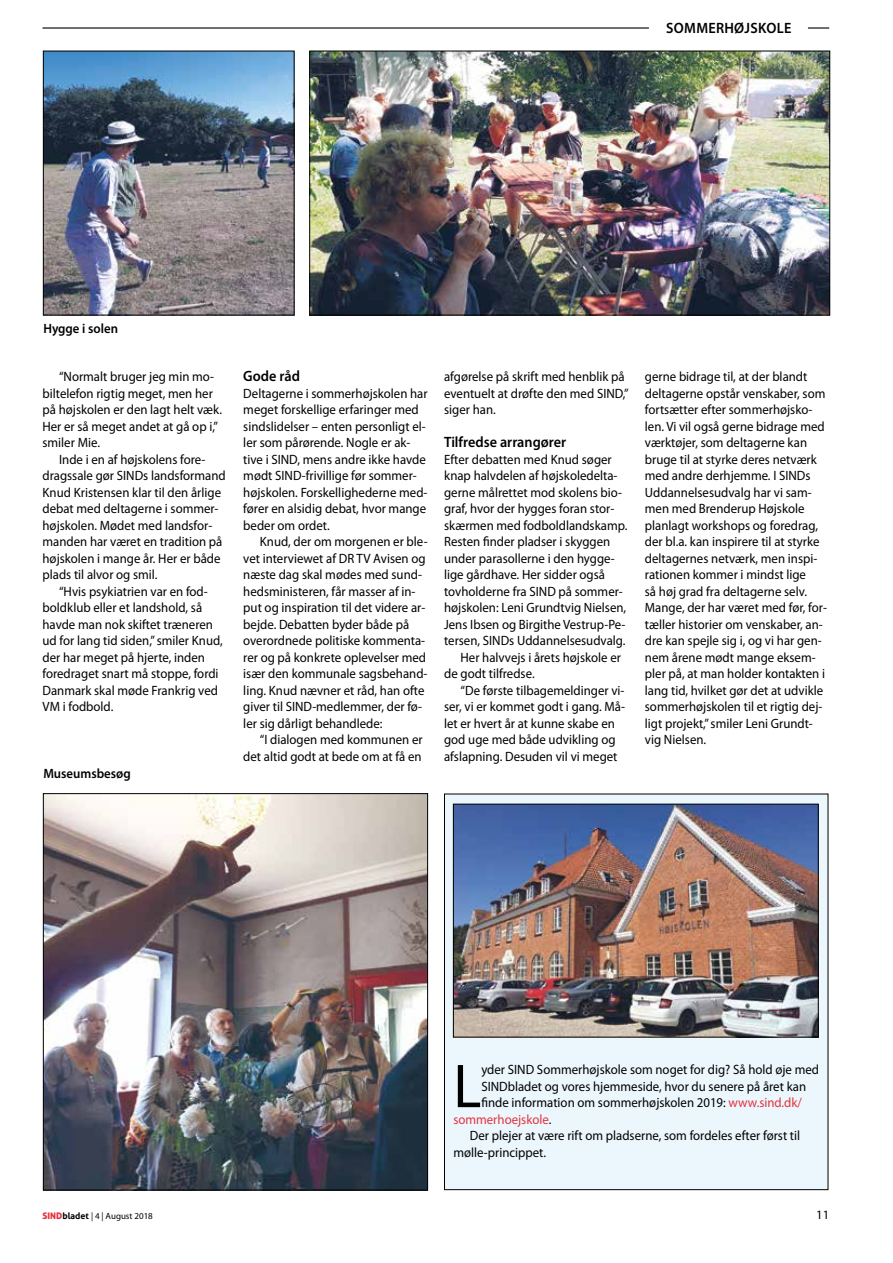
<style>
.page{position:relative;width:893px;height:1263px;background:#fff}
.page>*{position:absolute;margin:0;border:0;box-sizing:border-box;transform-origin:0 0}
.t1{font:62.4px "Myriad Pro";color:#000;scale:.95 1}
.t2{font:600 15px "Myriad Pro";color:#000;scale:.95 1}
.t3{font:600 15px "Myriad Pro";letter-spacing:.02em;color:#000;scale:.95 1}
.t4{font:13.5px/16.5px "Myriad Pro";color:#000;scale:.95 1}
.t5{font:600 13.5px "Myriad Pro";color:#000;scale:.95 1}
.t6{font:13.5px "Myriad Pro";color:#e5323d;scale:.95 1}
.t7{font:12.75px "Myriad Pro";color:#000}
.t8{font:9px "Myriad Pro";color:#000}
.s1{color:#e5323d}
.s2{color:#000}
.s3{font-family:"Aller Display";color:#e5323d}
.s4{font-family:"Aller";font-weight:700}
</style>
<div class="page">
<hr style="left:808px;top:27px;width:21px;height:2px;background:#000">
<hr style="left:43px;top:27px;width:606px;height:2px;background:#000">
<div style="left:444px;top:794px;width:384px;height:396px;background:#ebf7fd"></div>
<div style="left:444px;top:794px;width:384px;height:396px;border:1px solid #000"></div>
<img style="left:455px;top:806px;width:362px;height:229px">
<div style="left:453px;top:804px;width:366px;height:233px;border:1px solid #000"></div>
<img style="left:311px;top:53px;width:517px;height:260px">
<div style="left:309px;top:51px;width:521px;height:264px;border:1px solid #000"></div>
<img style="left:45px;top:53px;width:247px;height:260px">
<div style="left:43px;top:51px;width:251px;height:264px;border:1px solid #000"></div>
<img style="left:45px;top:795px;width:381px;height:393px">
<div style="left:43px;top:793px;width:385px;height:397px;border:1px solid #000"></div>
<p class="t3" style="left:666px;top:18px;width:133px">SOMMERHØJSKOLE</p>
<p class="t5" style="left:43px;top:320px;width:80px">Hygge i solen</p>
<p class="t4" style="left:43px;top:368px;width:190px;text-indent:16px">“Normalt bruger jeg min mo&shy;biltelefon rigtig meget, men her på højskolen er den lagt helt væk.<br>Her er så meget andet at gå op i,” smiler Mie.</p>
<p class="t4" style="left:43px;top:451px;width:194px;text-indent:17px">Inde i en af højskolens fore&shy;dragssale gør SINDs landsformand<br>Knud Kristensen klar til den årlige debat med deltagerne i sommer&shy;højskolen. Mødet med landsfor&shy;manden har været en tradition på højskolen i mange år. Her er både plads til alvor og smil.</p>
<p class="t4" style="left:43px;top:583px;width:191px;text-indent:17px">“Hvis psykiatrien var en fod&shy;boldklub eller et landshold, så havde man nok skiftet træneren ud for lang tid siden,” smiler Knud, der har meget på hjerte, inden foredraget snart må stoppe, fordi<br>Danmark skal møde Frankrig ved<br>VM i fodbold.</p>
<p class="t5" style="left:43px;top:765px;width:94px">Museumsbesøg</p>
<p class="t2" style="left:243px;top:366px;width:61px">Gode råd</p>
<p class="t4" style="left:243px;top:385px;width:195px">Deltagerne i sommerhøjskolen har meget forskellige erfaringer med sindslidelser – enten personligt el&shy;ler som pårørende. Nogle er ak&shy;tive i SIND, mens andre ikke havde mødt SIND-frivillige før sommer&shy;højskolen. Forskellighederne med&shy;fører en alsidig debat, hvor mange beder om ordet.</p>
<p class="t4" style="left:243px;top:533px;width:195px;text-indent:17px">Knud, der om morgenen er ble&shy;vet interviewet af DR TV Avisen og næste dag skal mødes med sund&shy;hedsministeren, får masser af in&shy;put og inspiration til det videre ar&shy;bejde. Debatten byder både på overordnede politiske kommenta&shy;rer og på konkrete oplevelser med især den kommunale sagsbehand&shy;ling. Knud nævner et råd, han ofte giver til SIND-medlemmer, der fø&shy;ler sig dårligt behandlede:</p>
<p class="t4" style="left:243px;top:731px;width:190px;text-align:right">“I dialogen med kommunen er det altid godt at bede om at få en</p>
<p class="t4" style="left:444px;top:368px;width:196px">afgørelse på skrift med henblik på eventuelt at drøfte den med SIND,” siger han.</p>
<p class="t2" style="left:444px;top:432px;width:130px">Tilfredse arrangører</p>
<p class="t4" style="left:444px;top:451px;width:178px">Efter debatten med Knud søger</p>
<p class="t4" style="left:444px;top:467px;width:184px">knap halvdelen af højskoledelta-</p>
<p class="t4" style="left:444px;top:484px;width:189px">gerne målrettet mod skolens bio-</p>
<p class="t4" style="left:444px;top:500px;width:181px">graf, hvor der hygges foran stor-</p>
<p class="t4" style="left:444px;top:517px;width:195px">skærmen med fodboldlandskamp.</p>
<p class="t4" style="left:444px;top:533px;width:176px">Resten finder pladser i skyggen</p>
<p class="t4" style="left:444px;top:550px;width:181px">under parasollerne i den hygge-</p>
<p class="t4" style="left:444px;top:566px;width:171px">lige gårdhave. Her sidder også</p>
<p class="t4" style="left:444px;top:583px;width:190px">tovholderne fra SIND på sommer-</p>
<p class="t4" style="left:444px;top:599px;width:193px">højskolen: Leni Grundtvig Nielsen,</p>
<p class="t4" style="left:444px;top:616px;width:192px">Jens Ibsen og Birgithe Vestrup-Pe-</p>
<p class="t4" style="left:444px;top:632px;width:192px">tersen, SINDs Uddannelsesudvalg.</p>
<p class="t4" style="left:461px;top:649px;width:170px">Her halvvejs i årets højskole er</p>
<p class="t4" style="left:444px;top:665px;width:97px">de godt tilfredse.</p>
<p class="t4" style="left:461px;top:682px;width:174px">“De første tilbagemeldinger vi-</p>
<p class="t4" style="left:444px;top:698px;width:192px">ser, vi er kommet godt i gang. Må-</p>
<p class="t4" style="left:444px;top:715px;width:181px">let er hvert år at kunne skabe en</p>
<p class="t4" style="left:444px;top:731px;width:182px">god uge med både udvikling og</p>
<p class="t4" style="left:444px;top:748px;width:184px">afslapning. Desuden vil vi meget</p>
<p class="t4" style="left:645px;top:368px;width:193px">gerne bidrage til, at der blandt deltagerne opstår venskaber, som fortsætter efter sommerhøjsko&shy;len. Vi vil også gerne bidrage med værktøjer, som deltagerne kan bruge til at styrke deres netværk med andre derhjemme. I SINDs<br>Uddannelsesudvalg har vi sam&shy;men med Brenderup Højskole planlagt workshops og foredrag, der bl.a. kan inspirere til at styrke deltagernes netværk, men inspi&shy;rationen kommer i mindst lige<br>så høj grad fra deltagerne selv.<br>Mange, der har været med før, for&shy;tæller historier om venskaber, an&shy;dre kan spejle sig i, og vi har gen&shy;nem årene mødt mange eksem&shy;pler på, at man holder kontakten i lang tid, hvilket gør det at udvikle sommerhøjskolen til et rigtig dej&shy;ligt projekt,” smiler Leni Grundt&shy;vig Nielsen.</p>
<h1 class="t1" style="left:453px;top:1048px;width:31px">L</h1>
<p class="t4" style="left:481px;top:1061px;width:357px">yder SIND Sommerhøjskole som noget for dig? Så hold øje med</p>
<p class="t4" style="left:481px;top:1078px;width:343px">SINDbladet og vores hjemmeside, hvor du senere på året kan</p>
<p class="t4" style="left:481px;top:1094px;width:339px">finde information om sommerhøjskolen 2019: <span class="s1">www.sind.dk/</span></p>
<p class="t6" style="left:453px;top:1111px;width:105px">sommerhoejskole<span class="s2">.</span></p>
<p class="t4" style="left:470px;top:1127px;width:349px">Der plejer at være rift om pladserne, som fordeles efter først til</p>
<p class="t4" style="left:453px;top:1144px;width:99px">mølle-princippet.</p>
<p class="t8" style="left:43px;top:1210px;width:112px"><span class="s3">SIND</span><span class="s4">bladet</span> | 4 | August 2018</p>
<p class="t7" style="left:816px;top:1207px;width:15px">11</p>
</div>
